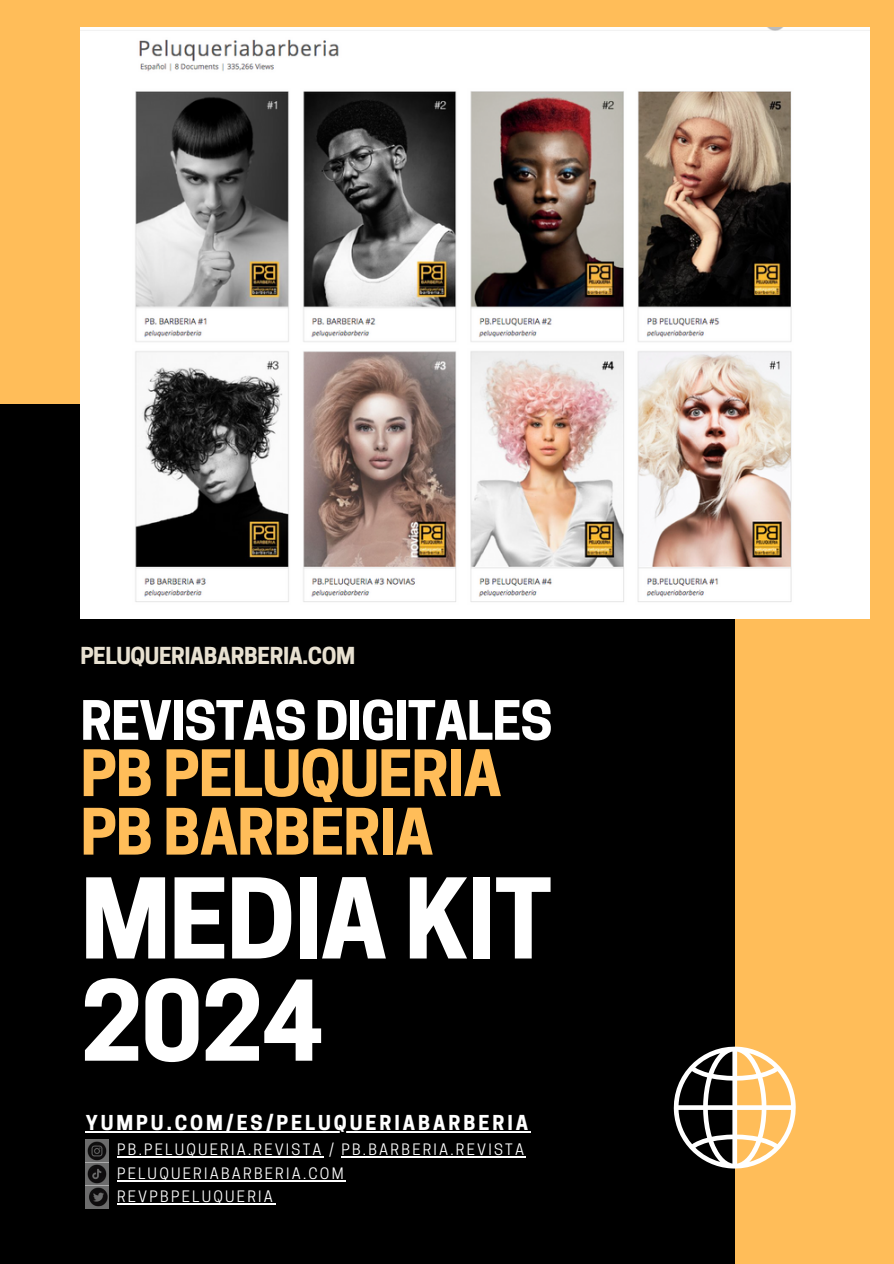
<style>
.page{position:relative;width:894px;height:1264px;background:#fff}
.page>*{position:absolute;margin:0;border:0;box-sizing:border-box;transform-origin:0 0}
.t1{font:700 103.95px/102.1px "Cooper Hewitt";letter-spacing:-.02em;color:#fff}
.t2{font:700 60px/58.5px "Cooper Hewitt";letter-spacing:-.02em;color:#ffbd59}
.t3{font:700 51px "Cooper Hewitt";letter-spacing:-.02em;color:#fff}
.t4{font:700 21.9px "Cooper Hewitt";letter-spacing:-.02em;color:#e8e1d1}
.t5{font:700 19.35px "Cooper Hewitt";letter-spacing:.15em;color:#fff}
.t6{font:14.85px "Cooper Hewitt";letter-spacing:.15em;color:#fff}
</style>
<div class="page">
<div style="left:0;top:0;width:893px;height:1263px;background:#ffbd59"></div>
<div style="left:0;top:404px;width:734px;height:859px;background:#000"></div>
<svg style="left:673px;top:1044px;width:123px;height:126px"></svg>
<img style="left:86px;top:1139px;width:22px;height:69px">
<hr style="left:86px;top:1131px;width:445px;height:1px;background:#fff">
<hr style="left:117px;top:1156px;width:207px;height:1px;background:#fff">
<hr style="left:341px;top:1156px;width:185px;height:1px;background:#fff">
<hr style="left:117px;top:1179px;width:229px;height:2px;background:#fff">
<hr style="left:117px;top:1203px;width:158px;height:1px;background:#fff">
<img style="left:80px;top:28px;width:789px;height:590px">
<p class="t4" style="left:80px;top:647px;width:276px">PELUQUERIABARBERIA.COM</p>
<p class="t3" style="left:80px;top:701px;width:473px">REVISTAS DIGITALES</p>
<p class="t2" style="left:80px;top:751px;width:423px">PB PELUQUERIA<br>PB BARBERIA</p>
<p class="t1" style="left:80px;top:881px;width:473px">MEDIA KIT<br>2024</p>
<h3 class="t5" style="left:86px;top:1115px;width:443px">YUMPU.COM/ES/PELUQUERIABARBERIA</h3>
<h2 class="t6" style="left:117px;top:1143px;width:408px">PB.PELUQUERIA.REVISTA / PB.BARBERIA.REVISTA</h2>
<h1 class="t6" style="left:117px;top:1167px;width:228px">PELUQUERIABARBERIA.COM</h1>
<p class="t6" style="left:117px;top:1191px;width:157px">REVPBPELUQUERIA</p>
</div>
